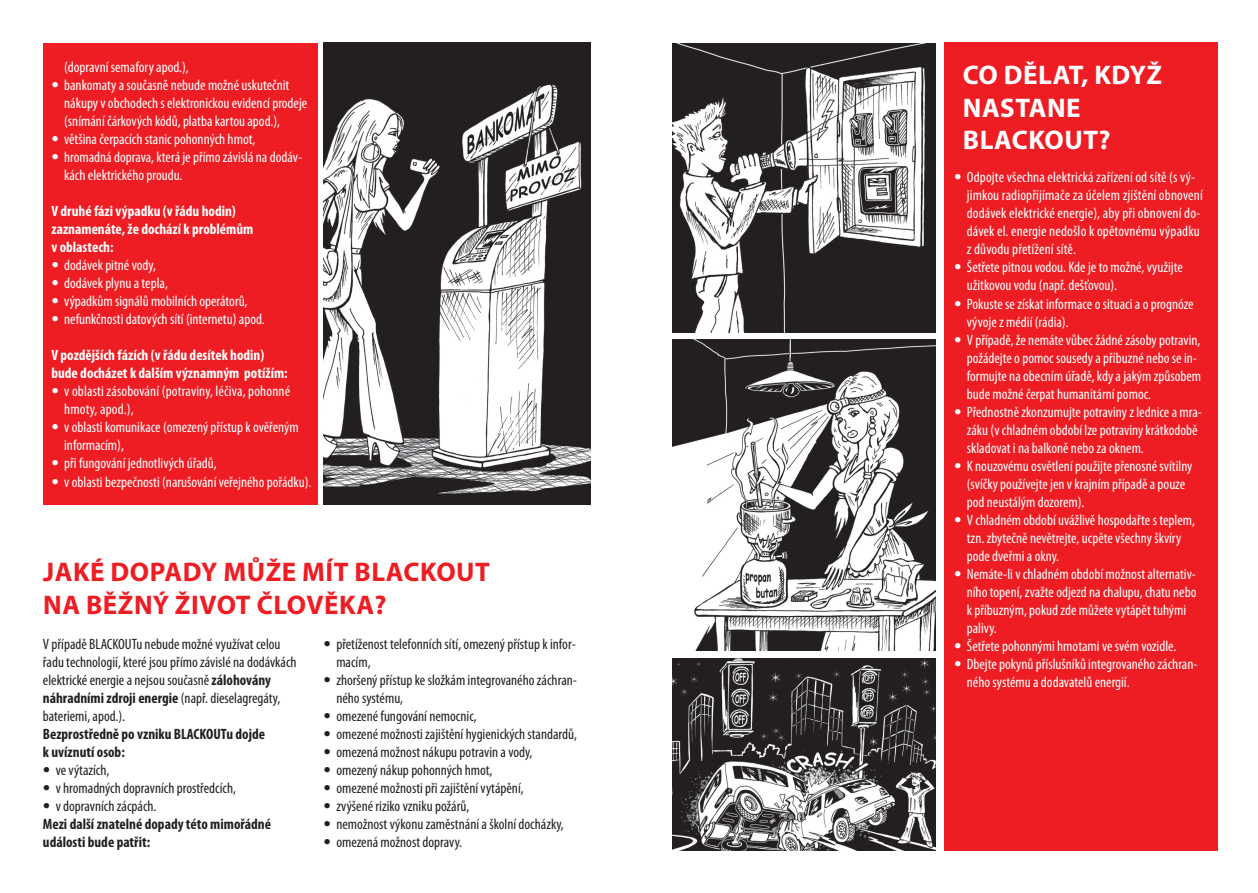
<style>
.page{position:relative;width:1258px;height:893px;background:#fff}
.page>*{position:absolute;margin:0;border:0;box-sizing:border-box;transform-origin:0 0}
.t1{font:700 27px/32.4px "Myriad Pro";letter-spacing:.02em;color:#ee1d23}
.t2{font:700 27px/32.4px "Myriad Pro";letter-spacing:.02em;color:#fff}
.t3{font:condensed 15px/18px "Myriad Pro";color:#fff}
.t4{font:condensed 15px/18px "Myriad Pro";color:#231f20}
.t5{font:700 condensed 15px/18px "Myriad Pro";color:#fff}
.t6{font:700 condensed 15px/18px "Myriad Pro";color:#231f20}
.s1{font-family:"Helvetica Neue LT Pro";font-weight:300;font-stretch:normal}
.s2{font-weight:700}
.s3{font-weight:400}
</style>
<div class="page">
<div style="left:43px;top:43px;width:275px;height:461px;background:#ee1d23"></div>
<div style="left:944px;top:43px;width:274px;height:808px;background:#ee1d23"></div>
<img style="left:324px;top:43px;width:266px;height:461px">
<img style="left:672px;top:340px;width:264px;height:310px">
<img style="left:672px;top:43px;width:264px;height:289px">
<img style="left:672px;top:658px;width:264px;height:193px">
<p class="t3" style="left:64px;top:60px;width:126px">(dopravní semafory apod.),</p>
<p class="t3" style="left:64px;top:78px;width:245px;text-indent:-13px"><span class="s1">•</span> bankomaty a současně nebude možné uskutečnit nákupy v obchodech s elektronickou evidencí prodeje (snímání čárkových kódů, platba kartou apod.),</p>
<p class="t3" style="left:51px;top:132px;width:205px"><span class="s1">•</span> většina čerpacích stanic pohonných hmot,</p>
<p class="t3" style="left:64px;top:150px;width:239px;text-indent:-13px"><span class="s1">•</span> hromadná doprava, která je přímo závislá na dodáv&shy;kách elektrického proudu.</p>
<p class="t5" style="left:51px;top:204px;width:203px">V druhé fázi výpadku (v řádu hodin) zaznamenáte, že dochází k problémům v oblastech:</p>
<p class="t3" style="left:51px;top:258px;width:106px"><span class="s1">•</span> dodávek pitné vody,</p>
<p class="t3" style="left:51px;top:276px;width:118px"><span class="s1">•</span> dodávek plynu a tepla,</p>
<p class="t3" style="left:51px;top:294px;width:198px"><span class="s1">•</span> výpadkům signálů mobilních operátorů,</p>
<p class="t3" style="left:51px;top:312px;width:215px"><span class="s1">•</span> nefunkčnosti datových sítí (internetu) apod.</p>
<p class="t5" style="left:51px;top:348px;width:238px">V pozdějších fázích (v řádu desítek hodin) bude docházet k dalším významným potížím:</p>
<p class="t3" style="left:64px;top:384px;width:228px;text-indent:-13px"><span class="s1">•</span> v oblasti zásobování (potraviny, léčiva, pohonné hmoty, apod.),</p>
<p class="t3" style="left:64px;top:420px;width:236px;text-indent:-13px"><span class="s1">•</span> v oblasti komunikace (omezený přístup k ověřeným informacím),</p>
<p class="t3" style="left:51px;top:456px;width:167px"><span class="s1">•</span> při fungování jednotlivých úřadů,</p>
<p class="t3" style="left:51px;top:474px;width:262px"><span class="s1">•</span> v oblasti bezpečnosti (narušování veřejného pořádku).</p>
<h1 class="t1" style="left:43px;top:558px;width:448px">JAKÉ DOPADY MŮŽE MÍT BLACKOUT<br>NA BĚŽNÝ ŽIVOT ČLOVĚKA?</h1>
<p class="t4" style="left:43px;top:636px;width:255px">V případě BLACKOUTu nebude možné využívat celou řadu technologií, které jsou přímo závislé na dodávkách elektrické energie a nejsou současně <span class="s2">zálohovány náhradními zdroji energie</span> (např. dieselagregáty, bateriemi, apod.).</p>
<p class="t6" style="left:43px;top:726px;width:224px">Bezprostředně po vzniku BLACKOUTu dojde k uvíznutí osob:</p>
<p class="t4" style="left:43px;top:762px;width:68px"><span class="s1">•</span> ve výtazích,</p>
<p class="t4" style="left:43px;top:780px;width:195px"><span class="s1">•</span> v hromadných dopravních prostředcích,</p>
<p class="t6" style="left:43px;top:798px;width:230px"><span class="s1">•</span> <span class="s3">v dopravních zácpách.<br></span>Mezi další znatelné dopady této mimořádné události bude patřit:</p>
<p class="t4" style="left:336px;top:636px;width:241px;text-indent:-13px"><span class="s1">•</span> přetíženost telefonních sítí, omezený přístup k infor&shy;macím,</p>
<p class="t4" style="left:336px;top:672px;width:242px;text-indent:-13px"><span class="s1">•</span> zhoršený přístup ke složkám integrovaného záchran&shy;ného systému,</p>
<p class="t4" style="left:324px;top:708px;width:155px"><span class="s1">•</span> omezené fungování nemocnic,</p>
<p class="t4" style="left:324px;top:726px;width:255px"><span class="s1">•</span> omezené možnosti zajištění hygienických standardů,</p>
<p class="t4" style="left:324px;top:744px;width:210px"><span class="s1">•</span> omezená možnost nákupu potravin a vody,</p>
<p class="t4" style="left:324px;top:762px;width:170px"><span class="s1">•</span> omezený nákup pohonných hmot,</p>
<p class="t4" style="left:324px;top:780px;width:202px"><span class="s1">•</span> omezené možnosti při zajištění vytápění,</p>
<p class="t4" style="left:324px;top:798px;width:147px"><span class="s1">•</span> zvýšené riziko vzniku požárů,</p>
<p class="t4" style="left:324px;top:816px;width:242px"><span class="s1">•</span> nemožnost výkonu zaměstnání a školní docházky,</p>
<p class="t4" style="left:324px;top:834px;width:140px"><span class="s1">•</span> omezená možnost dopravy.</p>
<h1 class="t2" style="left:963px;top:61px;width:201px">CO DĚLAT, KDYŽ<br>NASTANE<br>BLACKOUT?</h1>
<p class="t3" style="left:967px;top:170px;width:237px;text-indent:-13px"><span class="s1">•</span> Odpojte všechna elektrická zařízení od sítě (s vý&shy;jimkou radiopřijímače za účelem zjištění obnovení dodávek elektrické energie), aby při obnovení do&shy;dávek el. energie nedošlo k opětovnému výpadku z důvodu přetížení sítě.</p>
<p class="t3" style="left:967px;top:260px;width:218px;text-indent:-13px"><span class="s1">•</span> Šetřete pitnou vodou. Kde je to možné, využijte užitkovou vodu (např. dešťovou).</p>
<p class="t3" style="left:967px;top:296px;width:228px;text-indent:-13px"><span class="s1">•</span> Pokuste se získat informace o situaci a o prognóze vývoje z médií (rádia).</p>
<p class="t3" style="left:967px;top:332px;width:236px;text-indent:-13px"><span class="s1">•</span> V případě, že nemáte vůbec žádné zásoby potravin, požádejte o pomoc sousedy a příbuzné nebo se in&shy;formujte na obecním úřadě, kdy a jakým způsobem bude možné čerpat humanitární pomoc.</p>
<p class="t3" style="left:967px;top:404px;width:237px;text-indent:-13px"><span class="s1">•</span> Přednostně zkonzumujte potraviny z lednice a mra&shy;záku (v chladném období lze potraviny krátkodobě skladovat i na balkoně nebo za oknem.</p>
<p class="t3" style="left:967px;top:458px;width:227px;text-indent:-13px"><span class="s1">•</span> K nouzovému osvětlení použijte přenosné svítilny (svíčky používejte jen v krajním případě a pouze pod neustálým dozorem).</p>
<p class="t3" style="left:967px;top:512px;width:230px;text-indent:-13px"><span class="s1">•</span> V chladném období uvážlivě hospodařte s teplem, tzn. zbytečně nevětrejte, ucpěte všechny škvíry pode dveřmi a okny.</p>
<p class="t3" style="left:967px;top:566px;width:231px;text-indent:-13px"><span class="s1">•</span> Nemáte-li v chladném období možnost alternativ&shy;ního topení, zvažte odjezd na chalupu, chatu nebo k příbuzným, pokud zde můžete vytápět tuhými palivy.</p>
<p class="t3" style="left:954px;top:638px;width:224px"><span class="s1">•</span> Šetřete pohonnými hmotami ve svém vozidle.</p>
<p class="t3" style="left:967px;top:656px;width:232px;text-indent:-13px"><span class="s1">•</span> Dbejte pokynů příslušníků integrovaného záchran&shy;ného systému a dodavatelů energií.</p>
</div>
